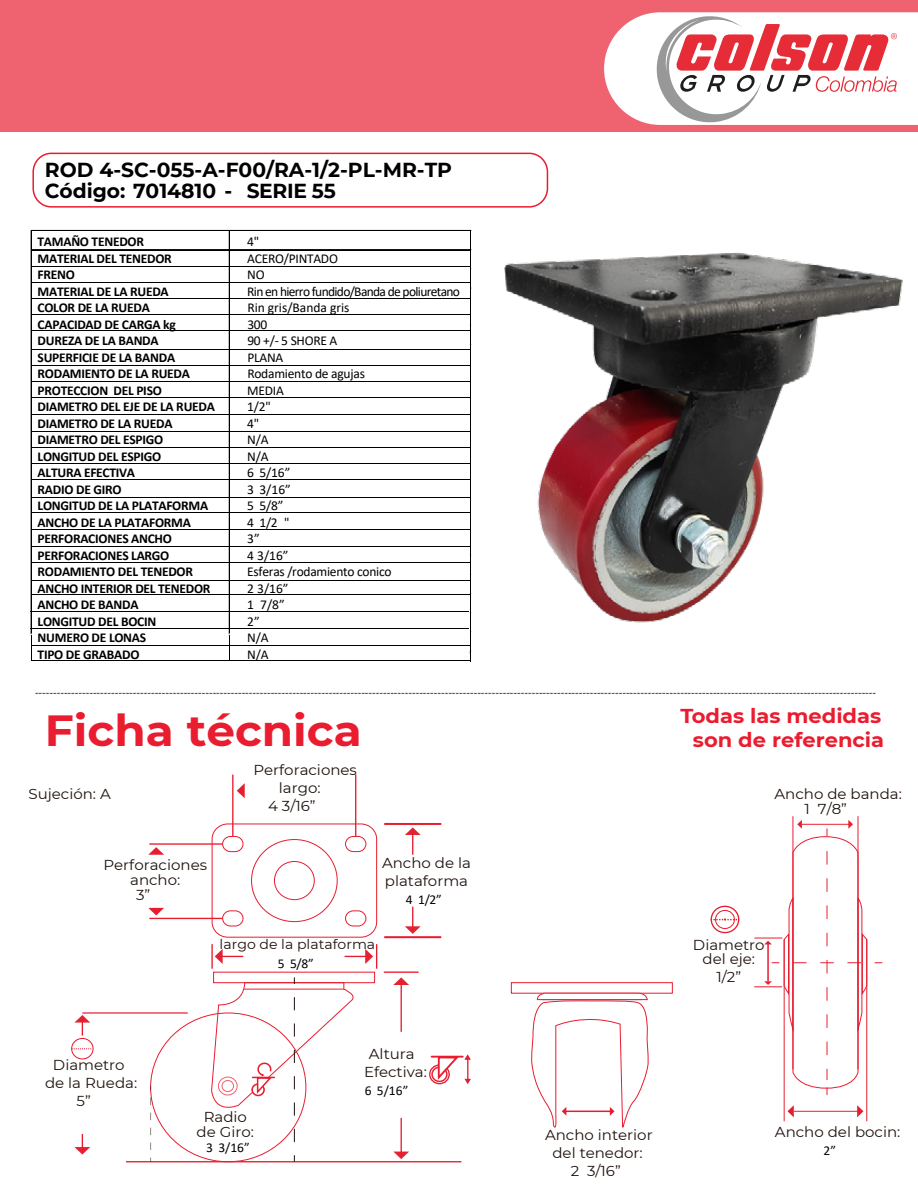
<style>
.page{position:relative;width:918px;height:1188px;background:#fff}
.page>*{position:absolute;margin:0;border:0;box-sizing:border-box;transform-origin:0 0}
.t1{font:700 43.5px "Montserrat";color:#ea1c2f;scale:1.04 1}
.t2{font:700 20.25px/20.7px "Montserrat";color:#000}
.t3{font:700 20.1px "Montserrat";color:#ea1c2f;scale:1.04 1}
.t4{font:14.4px/18px "Montserrat";color:#1e120d;text-align:center;scale:1.04 1}
.t5{font:700 13.5px/16.5px "Calibri";letter-spacing:-.02em;color:#000}
.t6{font:13.5px/16.5px "Calibri";letter-spacing:-.02em;color:#000}
.t7{font:13.5px "Montserrat";color:#1e120d;scale:1.04 1}
.t8{font:700 9px "Montserrat";color:#5e5858;scale:1.04 1}
</style>
<div class="page">
<div style="left:0;top:0;width:918px;height:132px;background:#ef6370"></div>
<div style="left:715px;top:910px;width:20px;height:19px;border:1px solid #e91c2f;border-radius:50%"></div>
<div style="left:711px;top:906px;width:28px;height:27px;border:1px solid #e91c2f;border-radius:50%"></div>
<svg style="left:711px;top:918px;width:28px;height:3px"></svg>
<div style="left:71px;top:1038px;width:23px;height:21px;border:1px solid #e91c2f;border-radius:50%"></div>
<svg style="left:72px;top:1048px;width:20px;height:1px"></svg>
<div style="left:429px;top:1064px;width:21px;height:20px;border:1px solid #e91c2f;border-radius:50%"></div>
<div style="left:431px;top:1067px;width:17px;height:15px;background:#fff;border:2px solid #e42332;border-radius:50%"></div>
<svg style="left:437px;top:1054px;width:34px;height:31px"></svg>
<hr style="left:432px;top:1056px;width:31px;height:2px;background:#e91c2f">
<hr style="left:355px;top:775px;width:1px;height:69px;background:#e91c2f">
<hr style="left:149px;top:918px;width:84px;height:1px;background:#e91c2f">
<svg style="left:148px;top:908px;width:16px;height:7px"></svg>
<svg style="left:148px;top:774px;width:97px;height:81px"></svg>
<hr style="left:211px;top:944px;width:2px;height:25px;background:#e91c2f">
<hr style="left:384px;top:823px;width:57px;height:2px;background:#e91c2f">
<hr style="left:384px;top:971px;width:35px;height:2px;background:#e91c2f">
<hr style="left:82px;top:1012px;width:106px;height:2px;background:#e91c2f">
<hr style="left:126px;top:1161px;width:335px;height:1px;background:#e91c2f">
<hr style="left:384px;top:936px;width:57px;height:2px;background:#e91c2f">
<svg style="left:405px;top:827px;width:16px;height:28px"></svg>
<svg style="left:393px;top:977px;width:16px;height:8px"></svg>
<hr style="left:401px;top:981px;width:1px;height:51px;background:#e91c2f">
<svg style="left:394px;top:1152px;width:15px;height:7px"></svg>
<hr style="left:401px;top:1118px;width:1px;height:37px;background:#e91c2f">
<svg style="left:74px;top:1015px;width:16px;height:21px"></svg>
<svg style="left:74px;top:1134px;width:16px;height:21px"></svg>
<svg style="left:345px;top:944px;width:32px;height:25px"></svg>
<svg style="left:215px;top:949px;width:28px;height:15px"></svg>
<svg style="left:405px;top:907px;width:16px;height:27px"></svg>
<div style="left:212px;top:824px;width:165px;height:114px;border:1px solid #e91c2f;border-radius:15px"></div>
<div style="left:223px;top:836px;width:20px;height:16px;background:#fff;border-radius:8px"></div>
<div style="left:222px;top:836px;width:21px;height:16px;border:1px solid #e91c2f;border-radius:8px"></div>
<div style="left:346px;top:836px;width:20px;height:16px;background:#fff;border-radius:8px"></div>
<div style="left:345px;top:836px;width:21px;height:16px;border:1px solid #e91c2f;border-radius:8px"></div>
<div style="left:223px;top:911px;width:20px;height:15px;background:#fff;border-radius:8px"></div>
<div style="left:222px;top:910px;width:21px;height:16px;border:1px solid #e91c2f;border-radius:8px"></div>
<div style="left:345px;top:910px;width:21px;height:16px;border:1px solid #e91c2f;border-radius:8px"></div>
<div style="left:274px;top:861px;width:41px;height:39px;border:1px solid #e91c2f;border-radius:50%"></div>
<svg style="left:150px;top:1098px;width:1px;height:64px"></svg>
<svg style="left:211px;top:977px;width:146px;height:172px"></svg>
<hr style="left:793px;top:816px;width:1px;height:253px;background:#e91c2f">
<hr style="left:784px;top:940px;width:1px;height:181px;background:#e42332">
<hr style="left:858px;top:816px;width:1px;height:253px;background:#e91c2f">
<hr style="left:866px;top:939px;width:1px;height:182px;background:#e91c2f">
<hr style="left:794px;top:1111px;width:64px;height:1px;background:#e91c2f">
<svg style="left:787px;top:1105px;width:7px;height:12px"></svg>
<svg style="left:857px;top:1105px;width:6px;height:12px"></svg>
<svg style="left:754px;top:820px;width:114px;height:275px"></svg>
<div style="left:511px;top:982px;width:162px;height:12px;background:#fff;border:1px solid #e91c2f"></div>
<svg style="left:531px;top:992px;width:119px;height:136px"></svg>
<div style="left:32px;top:153px;width:516px;height:55px;border:2px solid #e91c2f;border-radius:18px"></div>
<hr style="left:32px;top:230px;width:439px;height:1px;background:#000">
<hr style="left:32px;top:249px;width:439px;height:1px;background:#000">
<hr style="left:32px;top:250px;width:439px;height:1px;background:#000">
<hr style="left:32px;top:266px;width:439px;height:1px;background:#000">
<hr style="left:32px;top:282px;width:439px;height:1px;background:#000">
<hr style="left:32px;top:298px;width:439px;height:1px;background:#000">
<hr style="left:32px;top:314px;width:439px;height:1px;background:#000">
<hr style="left:32px;top:330px;width:439px;height:1px;background:#000">
<hr style="left:32px;top:365px;width:439px;height:1px;background:#000">
<hr style="left:32px;top:349px;width:439px;height:1px;background:#000">
<hr style="left:32px;top:381px;width:439px;height:1px;background:#000">
<hr style="left:32px;top:397px;width:439px;height:1px;background:#000">
<hr style="left:32px;top:431px;width:439px;height:1px;background:#000">
<hr style="left:32px;top:414px;width:439px;height:1px;background:#000">
<hr style="left:32px;top:447px;width:439px;height:1px;background:#000">
<hr style="left:32px;top:463px;width:439px;height:1px;background:#000">
<hr style="left:32px;top:479px;width:439px;height:1px;background:#000">
<hr style="left:32px;top:497px;width:439px;height:1px;background:#000">
<hr style="left:32px;top:512px;width:439px;height:1px;background:#000">
<hr style="left:32px;top:546px;width:439px;height:1px;background:#000">
<hr style="left:32px;top:529px;width:439px;height:1px;background:#000">
<hr style="left:32px;top:562px;width:439px;height:1px;background:#000">
<hr style="left:32px;top:580px;width:439px;height:1px;background:#000">
<hr style="left:32px;top:594px;width:439px;height:1px;background:#000">
<hr style="left:31px;top:611px;width:438px;height:1px;background:#000">
<hr style="left:31px;top:230px;width:1px;height:430px;background:#000">
<hr style="left:470px;top:230px;width:1px;height:431px;background:#000">
<hr style="left:229px;top:231px;width:1px;height:430px;background:#000">
<hr style="left:31px;top:628px;width:438px;height:1px;background:#000">
<hr style="left:32px;top:645px;width:439px;height:1px;background:#000">
<hr style="left:32px;top:660px;width:438px;height:1px;background:#000">
<svg style="left:604px;top:12px;width:314px;height:113px;background:#f0cacd"></svg>
<img style="left:504px;top:252px;width:399px;height:371px">
<h2 class="t2" style="left:45px;top:159px;width:409px">ROD 4-SC-055-A-F00/RA-1/2-PL-MR-TP<br>Código: 7014810 -</h2>
<h2 class="t2" style="left:247px;top:179px;width:91px">SERIE 55</h2>
<p class="t5" style="left:38px;top:233px;width:179px">TAMAÑO TENEDOR<br>MATERIAL DEL TENEDOR<br>FRENO<br>MATERIAL DE LA RUEDA<br>COLOR DE LA RUEDA<br>CAPACIDAD DE CARGA kg<br>DUREZA DE LA BANDA<br>SUPERFICIE DE LA BANDA<br>RODAMIENTO DE LA RUEDA<br>PROTECCION DEL PISO<br>DIAMETRO DEL EJE DE LA RUEDA<br>DIAMETRO DE LA RUEDA<br>DIAMETRO DEL ESPIGO<br>LONGITUD DEL ESPIGO<br>ALTURA EFECTIVA<br>RADIO DE GIRO<br>LONGITUD DE LA PLATAFORMA<br>ANCHO DE LA PLATAFORMA<br>PERFORACIONES ANCHO<br>PERFORACIONES LARGO<br>RODAMIENTO DEL TENEDOR<br>ANCHO INTERIOR DEL TENEDOR<br>ANCHO DE BANDA<br>LONGITUD DEL BOCIN<br>NUMERO DE LONAS<br>TIPO DE GRABADO</p>
<p class="t6" style="left:247px;top:233px;width:214px">4"<br>ACERO/PINTADO<br>NO<br>Rin en hierro fundido/Banda de poliuretano<br>Rin gris/Banda gris<br>300<br>90 +/- 5 SHORE A<br>PLANA<br>Rodamiento de agujas<br>MEDIA<br>1/2"<br>4"<br>N/A<br>N/A<br>6 5/16”<br>3 3/16”<br>5 5/8”<br>4 1/2 "<br>3”<br>4 3/16”<br>Esferas /rodamiento conico<br>2 3/16”<br>1 7/8”<br>2”<br>N/A<br>N/A</p>
<p class="t8" style="left:35px;top:686px;width:810px">----------------------------------------------------------------------------------------------------------------------------------------------------------------------------------------------------------------------------------------</p>
<h3 class="t3" style="left:680px;top:701px;width:195px">Todas las medidas</h3>
<h1 class="t1" style="left:45px;top:700px;width:306px">Ficha técnica</h1>
<h3 class="t3" style="left:693px;top:725px;width:185px">son de referencia</h3>
<p class="t4" style="left:28px;top:784px;width:81px">Sujeción: A</p>
<p class="t4" style="left:253px;top:760px;width:101px">Perforaciones</p>
<p class="t4" style="left:279px;top:778px;width:42px">largo:</p>
<p class="t4" style="left:268px;top:796px;width:47px">4 3/16”</p>
<p class="t4" style="left:103px;top:855px;width:101px">Perforaciones</p>
<p class="t4" style="left:130px;top:870px;width:50px">ancho:</p>
<p class="t4" style="left:136px;top:885px;width:15px">3”</p>
<p class="t4" style="left:382px;top:854px;width:87px;text-align:left">Ancho de la plataforma</p>
<p class="t6" style="left:406px;top:891px;width:37px">4 1/2”</p>
<p class="t7" style="left:220px;top:935px;width:151px">largo de la plataforma</p>
<p class="t6" style="left:278px;top:955px;width:37px">5 5/8”</p>
<p class="t4" style="left:53px;top:1055px;width:71px">Diametro</p>
<p class="t4" style="left:45px;top:1073px;width:90px">de la Rueda:</p>
<p class="t4" style="left:77px;top:1091px;width:15px">5”</p>
<p class="t4" style="left:364px;top:1045px;width:62px">Altura<br>Efectiva:</p>
<p class="t6" style="left:365px;top:1082px;width:45px">6 5/16”</p>
<p class="t4" style="left:197px;top:1109px;width:57px;line-height:15px">Radio de Giro:</p>
<p class="t6" style="left:206px;top:1139px;width:45px">3 3/16”</p>
<p class="t4" style="left:805px;top:786px;width:95px;line-height:15px;text-align:left;text-indent:-30px">Ancho de banda:<br>1 7/8”</p>
<p class="t4" style="left:693px;top:938px;width:70px;line-height:13.2px">Diametro del eje:</p>
<p class="t4" style="left:716px;top:967px;width:25px">1/2”</p>
<p class="t4" style="left:545px;top:1125px;width:105px">Ancho interior del tenedor:<br>2 3/16”</p>
<p class="t4" style="left:775px;top:1122px;width:122px">Ancho del bocin:</p>
<p class="t6" style="left:824px;top:1141px;width:14px">2”</p>
</div>
